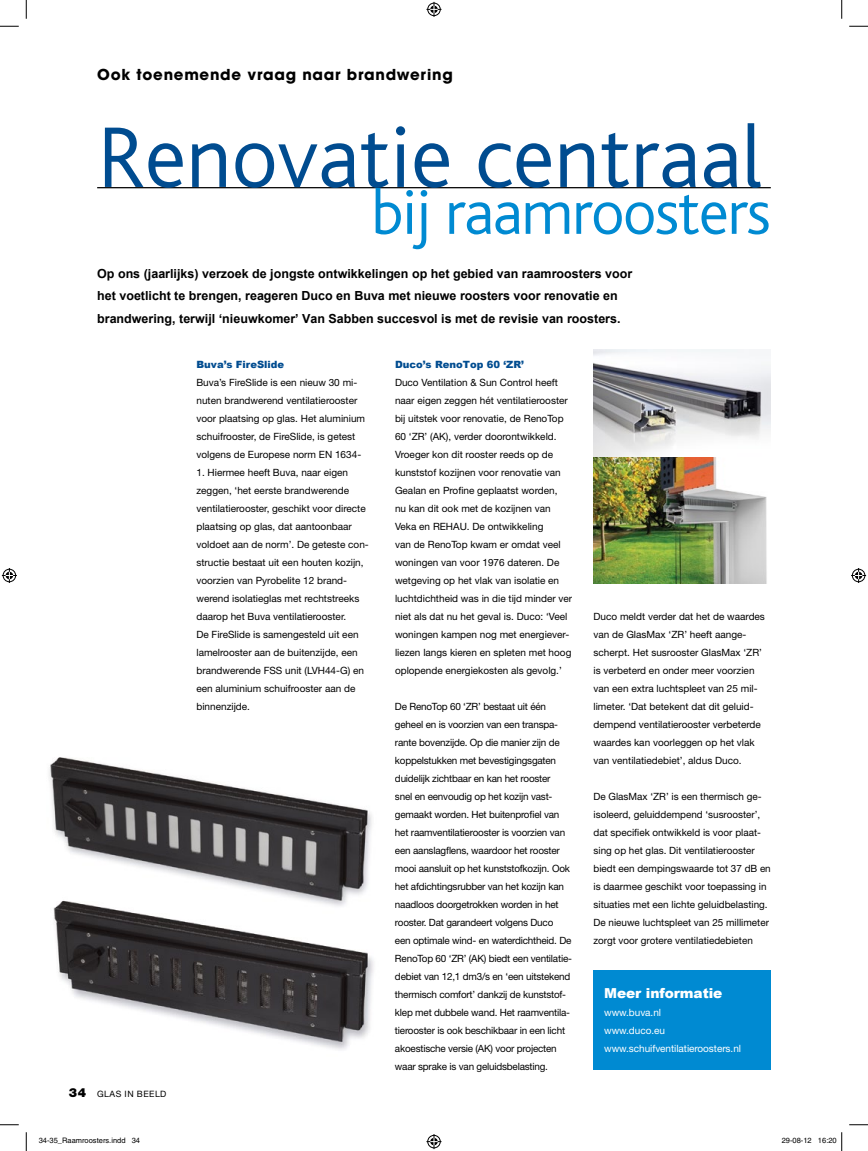
<style>
.page{position:relative;width:868px;height:1151px;background:#fff}
.page>*{position:absolute;margin:0;border:0;box-sizing:border-box;transform-origin:0 0}
.t1{font:300 90px "Bliss";color:#004c90}
.t2{font:300 65px "Bliss";letter-spacing:-.02em;color:#008ad2}
.t3{font:700 15px "Avant Garde";letter-spacing:.05em;color:#000}
.t4{font:900 13.75px "Arial";letter-spacing:-.005em;color:#fff}
.t5{font:700 12.5px/22.5px "Arial";color:#000}
.t6{font:10px/18px "Helvetica Neue";color:#000}
.t7{font:10px/18px "Helvetica Neue";letter-spacing:-.02em;color:#000}
.t8{font:10px/18px "Helvetica Neue";letter-spacing:-.005em;color:#fff}
.t9{font:900 10px "Arial";color:#004c90}
.t10{font:8.75px "Helvetica Neue";letter-spacing:.05em;color:#000}
.t11{font:7.5px "Helvetica";color:#000}
.s1{font-weight:900;font-size:12.5px}
</style>
<div class="page">
<hr style="left:97px;top:187px;width:673px;height:1px;background:#000">
<img style="left:593px;top:350px;width:177px;height:234px">
<div style="left:593px;top:971px;width:177px;height:99px;background:#008ad2"></div>
<img style="left:49px;top:757px;width:323px;height:133px">
<img style="left:53px;top:890px;width:321px;height:160px">
<svg style="left:0;top:25px;width:19px;height:2px"></svg>
<svg style="left:849px;top:25px;width:18px;height:2px"></svg>
<svg style="left:0;top:1124px;width:19px;height:1px"></svg>
<svg style="left:849px;top:1124px;width:18px;height:1px"></svg>
<svg style="left:25px;top:0;width:2px;height:19px"></svg>
<svg style="left:25px;top:1132px;width:2px;height:19px"></svg>
<svg style="left:841px;top:0;width:1px;height:19px"></svg>
<svg style="left:426px;top:2px;width:15px;height:15px"></svg>
<svg style="left:426px;top:1134px;width:15px;height:15px"></svg>
<svg style="left:2px;top:568px;width:15px;height:15px"></svg>
<svg style="left:851px;top:568px;width:15px;height:15px"></svg>
<svg style="left:841px;top:1132px;width:1px;height:19px"></svg>
<h3 class="t3" style="left:97px;top:64px;width:357px">Ook toenemende vraag naar brandwering</h3>
<h1 class="t1" style="left:97px;top:110px;width:666px">Renovatie centraal</h1>
<h2 class="t2" style="left:371px;top:178px;width:401px">bij raamroosters</h2>
<p class="t5" style="left:97px;top:262px;width:536px">Op ons (jaarlijks) verzoek de jongste ontwikkelingen op het gebied van raamroosters voor het voetlicht te brengen, reageren Duco en Buva met nieuwe roosters voor renovatie en brandwering, terwijl ‘nieuwkomer’ Van Sabben succesvol is met de revisie van roosters.</p>
<p class="t10" style="left:69px;top:1089px;width:99px"><span class="s1">34</span> Glas in Beeld</p>
<p class="t9" style="left:196px;top:359px;width:89px">Buva’s FireSlide</p>
<p class="t6" style="left:196px;top:373px;width:170px">Buva’s FireSlide is een nieuw 30 mi&shy;nuten brandwerend ventilatierooster voor plaatsing op glas. Het aluminium schuifrooster, de FireSlide, is getest volgens de Europese norm EN 1634-</p>
<p class="t6" style="left:196px;top:463px;width:174px">1. Hiermee heeft Buva, naar eigen zeggen, ‘het eerste brandwerende ventilatierooster, geschikt voor directe plaatsing op glas, dat aantoonbaar voldoet aan de norm’. De geteste con&shy;structie bestaat uit een houten kozijn, voorzien van Pyrobelite 12 brand&shy;werend isolatieglas met rechtstreeks daarop het Buva ventilatierooster.<br>De FireSlide is samengesteld uit een lamelrooster aan de buitenzijde, een brandwerende FSS unit (LVH44-G) en een aluminium schuifrooster aan de binnenzijde.</p>
<p class="t9" style="left:395px;top:359px;width:130px">Duco’s RenoTop 60 ‘ZR’</p>
<p class="t6" style="left:395px;top:373px;width:179px">Duco Ventilation &amp; Sun Control heeft naar eigen zeggen hét ventilatierooster bij uitstek voor renovatie, de RenoTop 60 ‘ZR’ (AK), verder doorontwikkeld.<br>Vroeger kon dit rooster reeds op de kunststof kozijnen voor renovatie van Gealan en Profine geplaatst worden,<br>nu kan dit ook met de kozijnen van Veka en REHAU. De ontwikkeling<br>van de RenoTop kwam er omdat veel woningen van voor 1976 dateren. De wetgeving op het vlak van isolatie en luchtdichtheid was in die tijd minder ver niet als dat nu het geval is. Duco: ‘Veel woningen kampen nog met energiever&shy;liezen langs kieren en spleten met hoog oplopende energiekosten als gevolg.’</p>
<p class="t7" style="left:395px;top:697px;width:178px">De RenoTop 60 ‘ZR’ bestaat uit één geheel en is voorzien van een transpa&shy;rante bovenzijde. Op die manier zijn de koppelstukken met bevestigingsgaten duidelijk zichtbaar en kan het rooster<br>snel en eenvoudig op het kozijn vast&shy;gemaakt worden. Het buitenprofiel van het raamventilatierooster is voorzien van een aanslagflens, waardoor het rooster mooi aansluit op het kunststofkozijn. Ook het afdichtingsrubber van het kozijn kan naadloos doorgetrokken worden in het rooster. Dat garandeert volgens Duco<br>een optimale wind- en waterdichtheid. De RenoTop 60 ‘ZR’ (AK) biedt een ventilatie&shy;debiet van 12,1 dm3/s en ‘een uitstekend thermisch comfort’ dankzij de kunststof&shy;klep met dubbele wand. Het raamventila&shy;tierooster is ook beschikbaar in een licht akoestische versie (AK) voor projecten waar sprake is van geluidsbelasting.</p>
<p class="t6" style="left:593px;top:607px;width:173px">Duco meldt verder dat het de waardes van de GlasMax ‘ZR’ heeft aange&shy;scherpt. Het susrooster GlasMax ‘ZR’ is verbeterd en onder meer voorzien van een extra luchtspleet van 25 mil&shy;limeter. ‘Dat betekent dat dit geluid&shy;dempend ventilatierooster verbeterde waardes kan voorleggen op het vlak van ventilatiedebiet’, aldus Duco.</p>
<p class="t6" style="left:593px;top:787px;width:179px">De GlasMax ‘ZR’ is een thermisch ge&shy;ïsoleerd, geluiddempend ‘susrooster’, dat specifiek ontwikkeld is voor plaat&shy;sing op het glas. Dit ventilatierooster biedt een dempingswaarde tot 37 dB en is daarmee geschikt voor toepassing in situaties met een lichte geluidbelasting.<br>De nieuwe luchtspleet van 25 millimeter zorgt voor grotere ventilatiedebieten</p>
<h3 class="t4" style="left:604px;top:985px;width:120px">Meer informatie</h3>
<p class="t8" style="left:604px;top:1003px;width:138px">www.buva.nl<br>www.duco.eu www.schuifventilatieroosters.nl</p>
<p class="t11" style="left:39px;top:1136px;width:103px">34-35_Raamroosters.indd 34</p>
<p class="t11" style="left:781px;top:1136px;width:57px">29-08-12 16:20</p>
</div>
